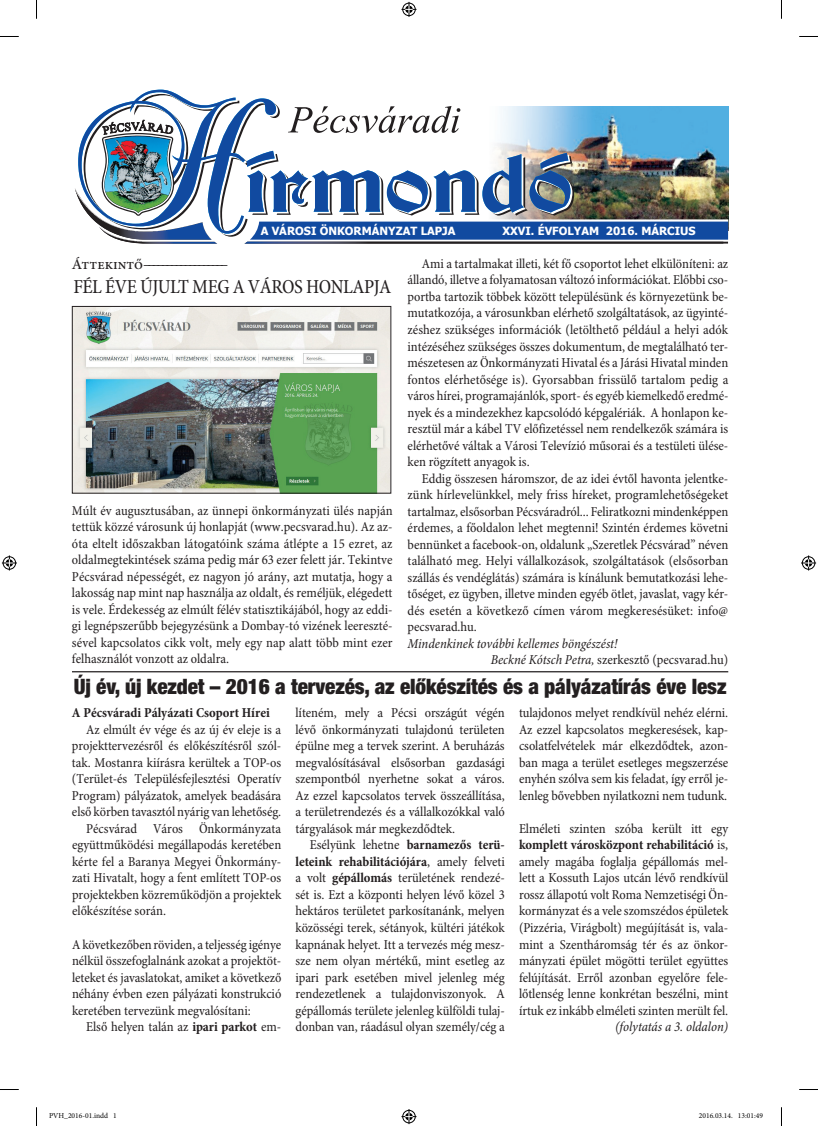
<style>
.page{position:relative;width:818px;height:1126px;background:#fff}
.page>*{position:absolute;margin:0;border:0;box-sizing:border-box;transform-origin:0 0}
.t1{font:900 condensed 21.25px "Helvetica Neue LT Pro";letter-spacing:-.005em;color:#231f20}
.t2{font:20px "Minion Pro Cond Hu";letter-spacing:-.025em;color:#231f20}
.t3{font:500 15px "Minion Pro";color:#231f20}
.t4{font:13.75px/16.5px "Minion Pro Cond Hu";letter-spacing:-.005em;color:#231f20;text-align:justify}
.t5{font:italic 13.75px/16.5px "Minion Pro Cond Hu";color:#231f20}
.t6{font:700 13.75px "Minion Pro Cond Hu";color:#231f20}
.t7{font:700 11.25px "Tahoma";color:#fff}
.t8{font:7.5px "Minion Pro";color:#000}
.s1{font-style:normal}
.s2{font-weight:700}
</style>
<div class="page">
<img style="left:574px;top:107px;width:153px;height:112px">
<svg style="left:96px;top:90px;width:474px;height:143px"></svg>
<svg style="left:244px;top:219px;width:483px;height:24px;background:#416daf"></svg>
<img style="left:244px;top:242px;width:479px;height:1px">
<img style="left:75px;top:118px;width:142px;height:125px">
<svg style="left:288px;top:106px;width:172px;height:27px"></svg>
<hr style="left:72px;top:671px;width:655px;height:1px;background:#231f20">
<img style="left:74px;top:308px;width:315px;height:183px">
<div style="left:72px;top:306px;width:319px;height:187px;border:1px solid #231f20"></div>
<svg style="left:0;top:36px;width:19px;height:1px"></svg>
<svg style="left:799px;top:36px;width:18px;height:1px"></svg>
<svg style="left:0;top:1089px;width:19px;height:1px"></svg>
<svg style="left:799px;top:1089px;width:18px;height:1px"></svg>
<svg style="left:36px;top:0;width:1px;height:19px"></svg>
<svg style="left:36px;top:1107px;width:1px;height:18px"></svg>
<svg style="left:401px;top:2px;width:15px;height:15px"></svg>
<svg style="left:401px;top:1109px;width:15px;height:14px"></svg>
<svg style="left:2px;top:555px;width:15px;height:15px"></svg>
<svg style="left:801px;top:555px;width:14px;height:15px"></svg>
<p class="t7" style="left:260px;top:223px;width:196px">A VÁROSI ÖNKORMÁNYZAT LAPJA</p>
<p class="t7" style="left:502px;top:223px;width:149px">XXVI. ÉVFOLYAM 2016. MÁR</p>
<p class="t7" style="left:667px;top:223px;width:29px">CIUS</p>
<p class="t3" style="left:72px;top:254px;width:158px">Á t t e k i n t ő ––––––––––––––––––</p>
<h2 class="t2" style="left:73px;top:274px;width:319px">fél éve újult meg a város honlapja</h2>
<p class="t4" style="left:407px;top:256px;width:322px;text-indent:14px">Ami a tartalmakat illeti, két fő csoportot lehet elkülöníteni: az állandó, illetve a folyamatosan változó információkat. Előbbi cso&shy;portba tartozik többek között településünk és környezetünk be&shy;mutatkozója, a városunkban elérhető szolgáltatások, az ügyinté&shy;zéshez szükséges információk (letölthető például a helyi adók intézéséhez szükséges összes dokumentum, de megtalálható ter&shy;mészetesen az Önkormányzati Hivatal és a Járási Hivatal minden fontos elérhetősége is). Gyorsabban frissülő tartalom pedig a város hírei, programajánlók, sport- és egyéb kiemelkedő eredmé&shy;nyek és a mindezekhez kapcsolódó képgalériák. A honlapon ke&shy;resztül már a kábel TV előfizetéssel nem rendelkezők számára is elérhetővé váltak a Városi Televízió műsorai és a testületi ülése&shy;ken rögzített anyagok is.</p>
<p class="t4" style="left:407px;top:470px;width:322px;text-indent:14px">Eddig összesen háromszor, de az idei évtől havonta jelentke&shy;zünk hírlevelünkkel, mely friss híreket, programlehetőségeket tartalmaz, elsősorban Pécsváradról... Feliratkozni mindenképpen érdemes, a főoldalon lehet megtenni! Szintén érdemes követni bennünket a facebook-on, oldalunk „Szeretlek Pécsvárad” néven található meg. Helyi vállalkozások, szolgáltatások (elsősorban szállás és vendéglátás) számára is kínálunk bemutatkozási lehe&shy;tőséget, ez ügyben, illetve minden egyéb ötlet, javaslat, vagy kér&shy;dés esetén a következő címen várom megkeresésüket: info@ pecsvarad.hu.</p>
<p class="t5" style="left:490px;top:635px;width:239px;text-indent:-83px">Mindenkinek további kellemes böngészést!<br>Beckné Kótsch Petra, <span class="s1">szerkesztő (pecsvarad.hu)</span></p>
<h1 class="t1" style="left:74px;top:673px;width:653px">Új év, új kezdet – 2016 a tervezés, az előkészítés és a pályázatírás éve lesz</h1>
<p class="t6" style="left:72px;top:704px;width:199px">A Pécsváradi Pályázati Csoport Hírei</p>
<p class="t4" style="left:86px;top:721px;width:196px">Az elmúlt év vége és az új év eleje is a</p>
<p class="t4" style="left:72px;top:738px;width:211px">projekttervezésről és előkészítésről szól-</p>
<p class="t4" style="left:72px;top:754px;width:211px">tak. Mostanra kiírásra kerültek a TOP-os</p>
<p class="t4" style="left:72px;top:771px;width:211px">(Terület-és Településfejlesztési Operatív</p>
<p class="t4" style="left:72px;top:787px;width:211px">Program) pályázatok, amelyek beadására</p>
<p class="t4" style="left:72px;top:804px;width:211px">első körben tavasztól nyárig van lehetőség.</p>
<p class="t4" style="left:86px;top:820px;width:196px">Pécsvárad Város Önkormányzata</p>
<p class="t4" style="left:72px;top:837px;width:211px">együttműködési megállapodás keretében</p>
<p class="t4" style="left:72px;top:853px;width:211px">kérte fel a Baranya Megyei Önkormány-</p>
<p class="t4" style="left:72px;top:870px;width:211px">zati Hivatalt, hogy a fent említett TOP-os</p>
<p class="t4" style="left:72px;top:886px;width:211px">projektekben közreműködjön a projektek</p>
<p class="t4" style="left:72px;top:903px;width:96px">előkészítése során.</p>
<p class="t4" style="left:72px;top:936px;width:211px">A következőben röviden, a teljesség igénye nélkül összefoglalnánk azokat a projektöt&shy;leteket és javaslatokat, amiket a következő néhány évben ezen pályázati konstrukció keretében tervezünk megvalósítani:</p>
<p class="t4" style="left:86px;top:1018px;width:196px">Első helyen talán az <span class="s2">ipari parkot</span> em-</p>
<p class="t4" style="left:72px;top:502px;width:322px">Múlt év augusztusában, az ünnepi önkormányzati ülés napján tettük közzé városunk új honlapját (www.pecsvarad.hu). Az az&shy;óta eltelt időszakban látogatóink száma átlépte a 15 ezret, az oldalmegtekintések száma pedig már 63 ezer felett jár. Tekintve Pécsvárad népességét, ez nagyon jó arány, azt mutatja, hogy a lakosság nap mint nap használja az oldalt, és reméljük, elégedett is vele. Érdekesség az elmúlt félév statisztikájából, hogy az eddi&shy;gi legnépszerűbb bejegyzésünk a Dombay-tó vizének leereszté&shy;sével kapcsolatos cikk volt, mely egy nap alatt több mint ezer felhasználót vonzott az oldalra.</p>
<p class="t4" style="left:295px;top:705px;width:211px">líteném, mely a Pécsi országút végén lévő önkormányzati tulajdonú területen épülne meg a tervek szerint. A beruházás megvalósításával elsősorban gazdasági szempontból nyerhetne sokat a város.<br>Az ezzel kapcsolatos tervek összeállítása, a területrendezés és a vállalkozókkal való tárgyalások már megkezdődtek.</p>
<p class="t4" style="left:295px;top:837px;width:211px;text-indent:14px">Esélyünk lehetne <span class="s2">barnamezős terü&shy;leteink rehabilitációjára</span>, amely felveti a volt <span class="s2">gépállomás</span> területének rendezé&shy;sét is. Ezt a központi helyen lévő közel 3 hektáros területet parkosítanánk, melyen közösségi terek, sétányok, kültéri játékok kapnának helyet. Itt a tervezés még mes - sze nem olyan mértékű, mint esetleg az ipari park esetében mivel jelenleg még rendezetlenek a tulajdonviszonyok. A gépállomás területe jelenleg külföldi tulaj&shy;donban van, ráadásul olyan személy/cég a</p>
<p class="t4" style="left:518px;top:705px;width:211px">tulajdonos melyet rendkívül nehéz elérni.<br>Az ezzel kapcsolatos megkeresések, kap&shy;csolatfelvételek már elkezdődtek, azon&shy;ban maga a terület esetleges megszerzése enyhén szólva sem kis feladat, így erről je&shy;lenleg bővebben nyilatkozni nem tudunk.</p>
<p class="t4" style="left:518px;top:820px;width:211px">Elméleti szinten szóba került itt egy <span class="s2">komplett városközpont rehabilitáció</span> is, amely magába foglalja gépállomás mel&shy;lett a Kossuth Lajos utcán lévő rendkívül rossz állapotú volt Roma Nemzetiségi Ön&shy;kormányzat és a vele szomszédos épületek (Pizzéria, Virágbolt) megújítását is, vala&shy;mint a Szentháromság tér és az önkor&shy;mányzati épület mögötti terület együttes felújítását. Erről azonban egyelőre fele&shy;lőtlenség lenne konkrétan beszélni, mint írtuk ez inkább elméleti szinten merült fel.</p>
<p class="t5" style="left:614px;top:1018px;width:115px">(folytatás a 3. oldalon)</p>
<p class="t8" style="left:49px;top:1110px;width:69px">PVH_2016-01.indd 1</p>
<p class="t8" style="left:698px;top:1110px;width:66px">2016.03.14. 13:01:49</p>
</div>
